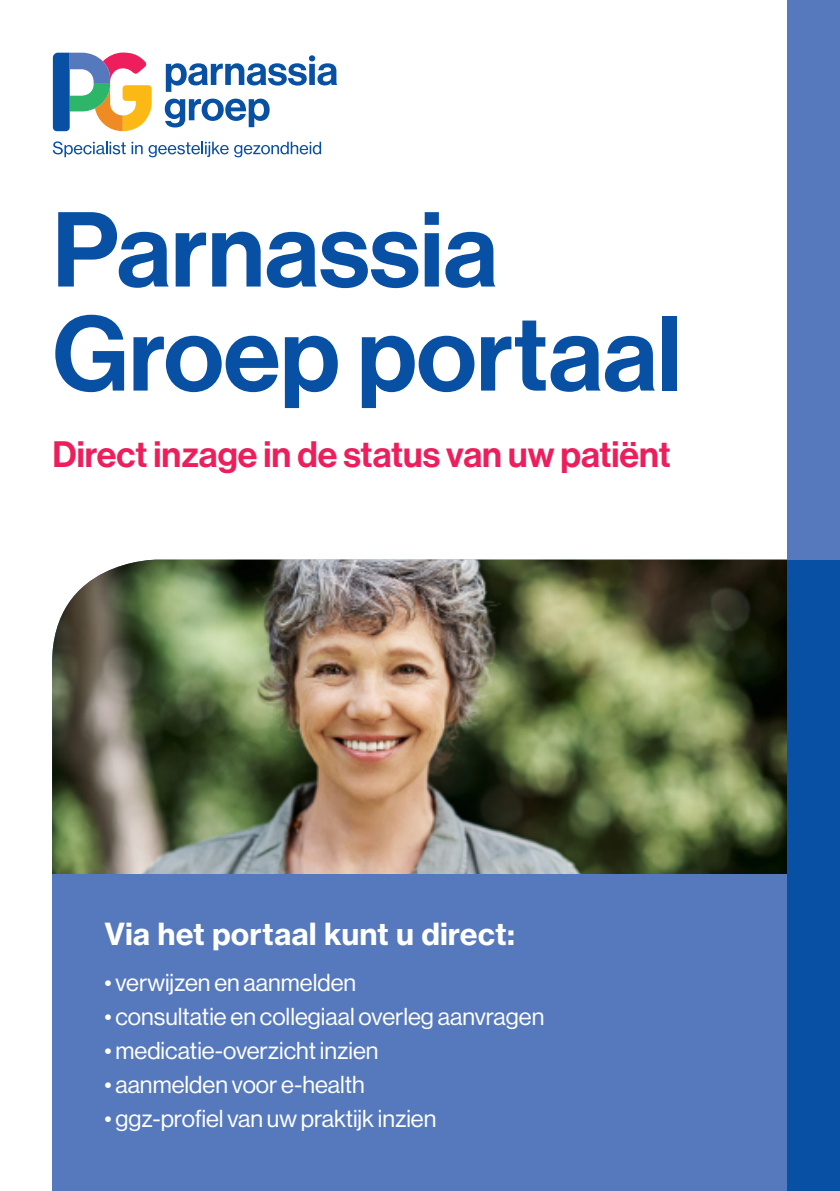
<style>
.page{position:relative;width:840px;height:1191px;background:#fff}
.page>*{position:absolute;margin:0;border:0;box-sizing:border-box;transform-origin:0 0}
.t1{font:104px/104px "N Haas Grotesk DS Pro 65 Md";color:#0850a3}
.t2{font:36px "N Haas Grotesk DS Pro 65 Md";color:#ee1e5c}
.t3{font:30px "N Haas Grotesk TX Pro 75 Bd";color:#fff}
.t4{font:24px "N Haas Grotesk DS Pro 55 Rg";color:#fff}
</style>
<div class="page">
<img style="left:52px;top:559px;width:735px;height:315px">
<div style="left:52px;top:874px;width:787px;height:317px;background:#5679bd"></div>
<svg style="left:53px;top:141px;width:89px;height:16px"></svg>
<svg style="left:148px;top:142px;width:80px;height:15px"></svg>
<svg style="left:234px;top:142px;width:87px;height:15px"></svg>
<svg style="left:166px;top:55px;width:171px;height:37px"></svg>
<svg style="left:165px;top:99px;width:104px;height:28px"></svg>
<svg style="left:53px;top:53px;width:99px;height:78px"></svg>
<div style="left:787px;top:0;width:52px;height:1191px;background:#0850a3"></div>
<div style="left:787px;top:0;width:52px;height:559px;background:#5679bd"></div>
<h1 class="t1" style="left:52px;top:200px;width:629px">Parnassia<br>Groep portaal</h1>
<h2 class="t2" style="left:52px;top:433px;width:619px">Direct inzage in de status van uw patiënt</h2>
<p class="t3" style="left:104px;top:914px;width:412px">Via het portaal kunt u direct:</p>
<p class="t4" style="left:104px;top:968px;width:253px">• verwijzen en aanmelden</p>
<p class="t4" style="left:104px;top:1002px;width:441px">• consultatie en collegiaal overleg aanvragen</p>
<p class="t4" style="left:104px;top:1036px;width:275px">• medicatie-overzicht inzien</p>
<p class="t4" style="left:104px;top:1070px;width:262px">• aanmelden voor e-health</p>
<p class="t4" style="left:104px;top:1104px;width:333px">• ggz-profiel van uw praktijk inzien</p>
</div>
